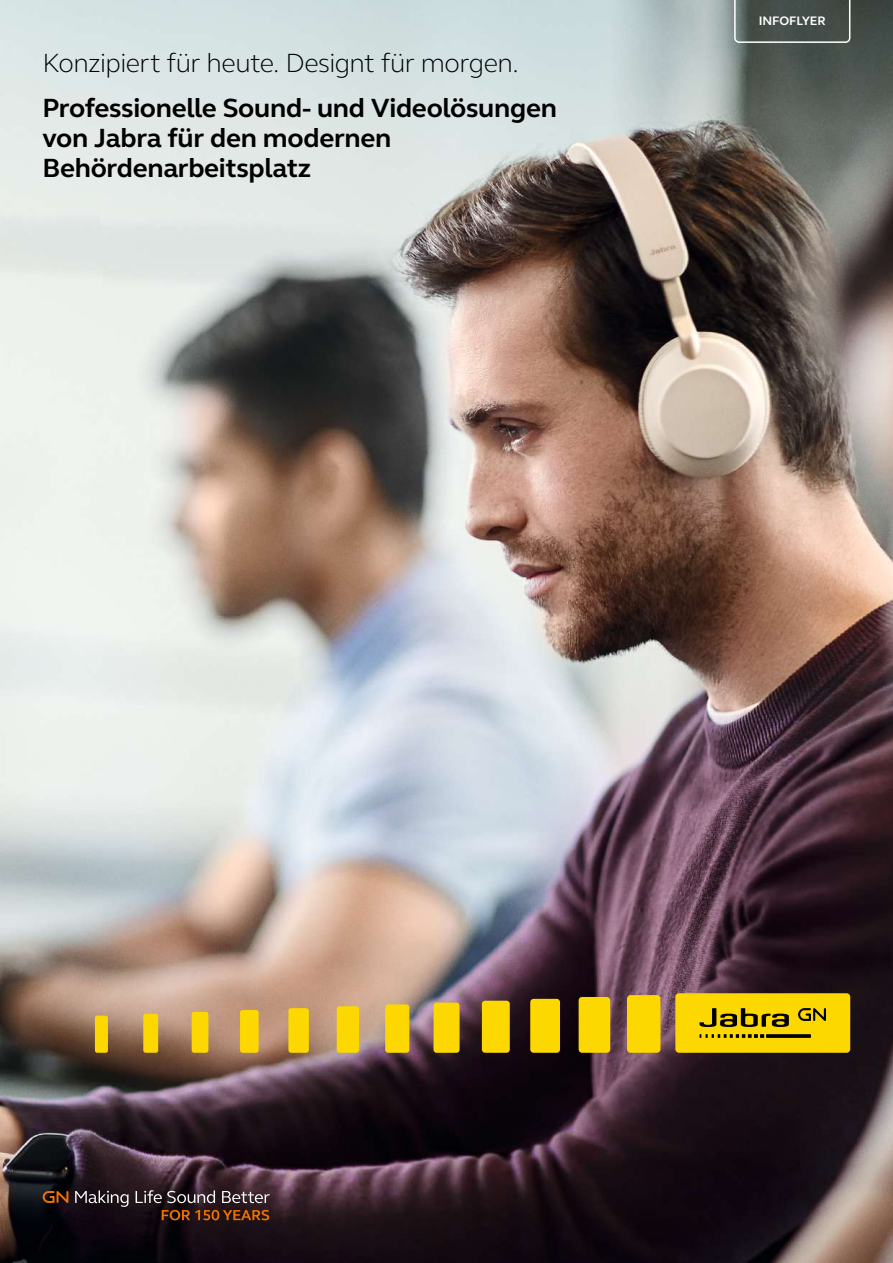
<style>
.page{position:relative;width:893px;height:1263px;background:#fff}
.page>*{position:absolute;margin:0;border:0;box-sizing:border-box;transform-origin:0 0}
.t1{font:700 27px/30px "GN Elliot";letter-spacing:-.01em;color:#000}
.t2{font:300 27px "GN Elliot";letter-spacing:-.02em;color:#000}
.t3{font:700 12.6px "GN Elliot";letter-spacing:-.005em;color:#fff}
</style>
<div class="page">
<img style="left:0;top:0;width:893px;height:1263px">
<div style="left:95px;top:1015px;width:13px;height:38px;background:#fcd700;border-radius:2px"></div>
<div style="left:143px;top:1014px;width:15px;height:39px;background:#fcd700;border-radius:2px"></div>
<div style="left:192px;top:1012px;width:16px;height:41px;background:#fcd700;border-radius:3px"></div>
<div style="left:240px;top:1010px;width:19px;height:43px;background:#fcd700;border-radius:3px"></div>
<div style="left:288px;top:1008px;width:21px;height:45px;background:#fcd700;border-radius:3px"></div>
<div style="left:337px;top:1006px;width:22px;height:47px;background:#fcd700;border-radius:3px"></div>
<div style="left:385px;top:1004px;width:24px;height:49px;background:#fcd700;border-radius:3px"></div>
<div style="left:433px;top:1002px;width:27px;height:51px;background:#fcd700;border-radius:3px"></div>
<div style="left:482px;top:1001px;width:28px;height:52px;background:#fcd700;border-radius:3px"></div>
<div style="left:530px;top:999px;width:30px;height:54px;background:#fcd700;border-radius:3px"></div>
<div style="left:579px;top:997px;width:31px;height:56px;background:#fcd700;border-radius:3px"></div>
<div style="left:627px;top:995px;width:33px;height:58px;background:#fcd700;border-radius:4px"></div>
<div style="left:675px;top:993px;width:175px;height:60px;background:#fcd700;border-radius:4px"></div>
<svg style="left:699px;top:1008px;width:90px;height:19px"></svg>
<svg style="left:699px;top:1034px;width:65px;height:4px"></svg>
<svg style="left:766px;top:1034px;width:45px;height:4px"></svg>
<svg style="left:798px;top:1008px;width:28px;height:13px"></svg>
<svg style="left:42px;top:1191px;width:26px;height:12px"></svg>
<svg style="left:75px;top:1190px;width:54px;height:17px"></svg>
<svg style="left:136px;top:1190px;width:79px;height:13px"></svg>
<svg style="left:222px;top:1191px;width:48px;height:12px"></svg>
<svg style="left:162px;top:1210px;width:107px;height:10px"></svg>
<svg style="left:734px;top:0;width:116px;height:43px;background:#515a55"></svg>
<p class="t2" style="left:43px;top:45px;width:478px">Konzipiert für heute. Designt für morgen.</p>
<p class="t1" style="left:43px;top:93px;width:516px">Professionelle Sound- und Videolösungen von Jabra für den modernen<br>Behördenarbeitsplatz</p>
<p class="t3" style="left:759px;top:13px;width:69px">INFOFLYER</p>
</div>
